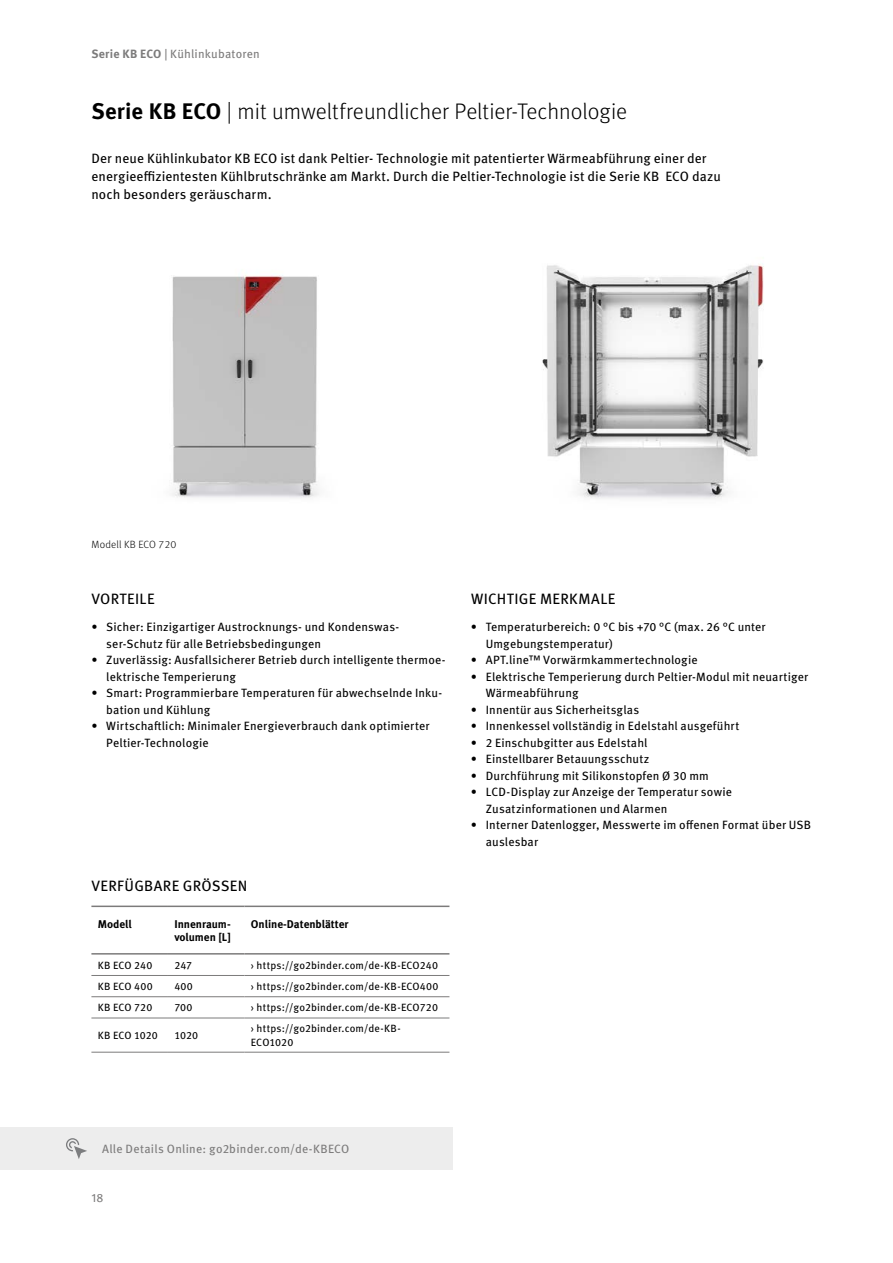
<style>
.page{position:relative;width:893px;height:1263px;background:#fff}
.page>*{position:absolute;margin:0;border:0;box-sizing:border-box;transform-origin:0 0}
.t1{font:300 22.5px "Meta Pro";color:#000}
.t2{font:15px "Meta Pro";letter-spacing:.02em;color:#000}
.t3{font:13.5px/18px "Meta Pro";letter-spacing:.005em;color:#000}
.t4{font:12px/16.5px "Meta Pro";letter-spacing:.01em;color:#000}
.t5{font:12px "Meta Pro";letter-spacing:.02em;color:#7c7b7b}
.t6{font:700 11.25px/13.5px "Meta Pro";color:#000}
.t7{font:10.5px/13.5px "Meta Pro";letter-spacing:.015em;color:#000}
.t8{font:300 10.5px "Meta Pro";letter-spacing:.02em;color:#000}
.s1{font-weight:700}
</style>
<div class="page">
<div style="left:0;top:1127px;width:453px;height:42px;background:#ededed"></div>
<svg style="left:66px;top:1138px;width:21px;height:21px"></svg>
<img style="left:172px;top:264px;width:592px;height:235px">
<hr style="left:91px;top:905px;width:77px;height:2px;background:#7c7b7b">
<hr style="left:91px;top:953px;width:77px;height:1px;background:#7c7b7b">
<hr style="left:168px;top:905px;width:76px;height:2px;background:#7c7b7b">
<hr style="left:168px;top:953px;width:76px;height:1px;background:#7c7b7b">
<hr style="left:244px;top:905px;width:205px;height:2px;background:#7c7b7b">
<hr style="left:244px;top:953px;width:205px;height:1px;background:#7c7b7b">
<hr style="left:91px;top:975px;width:77px;height:1px;background:#7c7b7b">
<hr style="left:168px;top:975px;width:76px;height:1px;background:#7c7b7b">
<hr style="left:244px;top:975px;width:205px;height:1px;background:#7c7b7b">
<hr style="left:91px;top:996px;width:77px;height:1px;background:#7c7b7b">
<hr style="left:168px;top:996px;width:76px;height:1px;background:#7c7b7b">
<hr style="left:244px;top:996px;width:205px;height:1px;background:#7c7b7b">
<hr style="left:91px;top:1017px;width:77px;height:1px;background:#7c7b7b">
<hr style="left:91px;top:1052px;width:77px;height:1px;background:#7c7b7b">
<hr style="left:168px;top:1017px;width:76px;height:1px;background:#7c7b7b">
<hr style="left:168px;top:1052px;width:76px;height:1px;background:#7c7b7b">
<hr style="left:244px;top:1017px;width:205px;height:1px;background:#7c7b7b">
<hr style="left:244px;top:1052px;width:205px;height:1px;background:#7c7b7b">
<p class="t5" style="left:91px;top:44px;width:170px"><span class="s1">Serie KB ECO</span> | Kühlinkubatoren</p>
<h1 class="t1" style="left:91px;top:95px;width:537px"><span class="s1">Serie KB ECO</span> | mit umweltfreundlicher Peltier-Technologie</h1>
<p class="t3" style="left:91px;top:148px;width:631px">Der neue Kühlinkubator KB ECO ist dank Peltier- Technologie mit patentierter Wärmeabführung einer der energieeffizientesten Kühlbrutschränke am Markt. Durch die Peltier-Technologie ist die Serie KB ECO dazu noch besonders geräuscharm.</p>
<p class="t8" style="left:91px;top:536px;width:87px">Modell KB ECO 720</p>
<p class="t2" style="left:91px;top:587px;width:65px">VORTEILE</p>
<p class="t4" style="left:106px;top:618px;width:294px;text-indent:-15px">• Sicher: Einzigartiger Austrocknungs- und Kondenswas&shy;ser-Schutz für alle Betriebsbedingungen</p>
<p class="t4" style="left:106px;top:651px;width:341px;text-indent:-15px">• Zuverlässig: Ausfallsicherer Betrieb durch intelligente thermoe&shy;lektrische Temperierung</p>
<p class="t4" style="left:106px;top:684px;width:337px;text-indent:-15px">• Smart: Programmierbare Temperaturen für abwechselnde Inku&shy;bation und Kühlung</p>
<p class="t4" style="left:106px;top:717px;width:325px;text-indent:-15px">• Wirtschaftlich: Minimaler Energieverbrauch dank optimierter<br>Peltier-Technologie</p>
<p class="t2" style="left:91px;top:874px;width:157px">VERFÜGBARE GRÖSSEN</p>
<p class="t6" style="left:98px;top:916px;width:35px">Modell</p>
<p class="t6" style="left:174px;top:916px;width:58px">Innenraum&shy;volumen [L]</p>
<p class="t6" style="left:251px;top:916px;width:99px">Online-Datenblätter</p>
<p class="t7" style="left:98px;top:958px;width:56px">KB ECO 240</p>
<p class="t7" style="left:174px;top:958px;width:19px">247</p>
<p class="t7" style="left:251px;top:958px;width:189px">› https://go2binder.com/de-KB-ECO240</p>
<p class="t7" style="left:98px;top:979px;width:56px">KB ECO 400</p>
<p class="t7" style="left:174px;top:979px;width:20px">400</p>
<p class="t7" style="left:251px;top:979px;width:189px">› https://go2binder.com/de-KB-ECO400</p>
<p class="t7" style="left:98px;top:1000px;width:56px">KB ECO 720</p>
<p class="t7" style="left:174px;top:1000px;width:20px">700</p>
<p class="t7" style="left:251px;top:1000px;width:189px">› https://go2binder.com/de-KB-ECO720</p>
<p class="t7" style="left:98px;top:1028px;width:62px">KB ECO 1020</p>
<p class="t7" style="left:174px;top:1028px;width:25px">1020</p>
<p class="t7" style="left:251px;top:1021px;width:151px">› https://go2binder.com/de-KB-<br>ECO1020</p>
<p class="t2" style="left:471px;top:587px;width:146px">WICHTIGE MERKMALE</p>
<p class="t4" style="left:486px;top:618px;width:281px;text-indent:-15px">• Temperaturbereich: 0 °C bis +70 °C (max. 26 °C unter<br>Umgebungstemperatur)</p>
<p class="t4" style="left:471px;top:651px;width:228px">• APT.line™ Vorwärmkammertechnologie</p>
<p class="t4" style="left:486px;top:667px;width:324px;text-indent:-15px">• Elektrische Temperierung durch Peltier-Modul mit neuartiger<br>Wärmeabführung</p>
<p class="t4" style="left:471px;top:700px;width:170px">• Innentür aus Sicherheitsglas</p>
<p class="t4" style="left:471px;top:717px;width:270px">• Innenkessel vollständig in Edelstahl ausgeführt</p>
<p class="t4" style="left:471px;top:733px;width:178px">• 2 Einschubgitter aus Edelstahl</p>
<p class="t4" style="left:471px;top:750px;width:180px">• Einstellbarer Betauungsschutz</p>
<p class="t4" style="left:471px;top:766px;width:239px">• Durchführung mit Silikonstopfen Ø 30 mm</p>
<p class="t4" style="left:486px;top:783px;width:248px;text-indent:-15px">• LCD-Display zur Anzeige der Temperatur sowie<br>Zusatzinformationen und Alarmen</p>
<p class="t4" style="left:486px;top:816px;width:327px;text-indent:-15px">• Interner Datenlogger, Messwerte im offenen Format über USB auslesbar</p>
<p class="t5" style="left:102px;top:1139px;width:249px">Alle Details Online: go2binder.com/de-KBECO</p>
<p class="t5" style="left:91px;top:1188px;width:13px">18</p>
</div>
